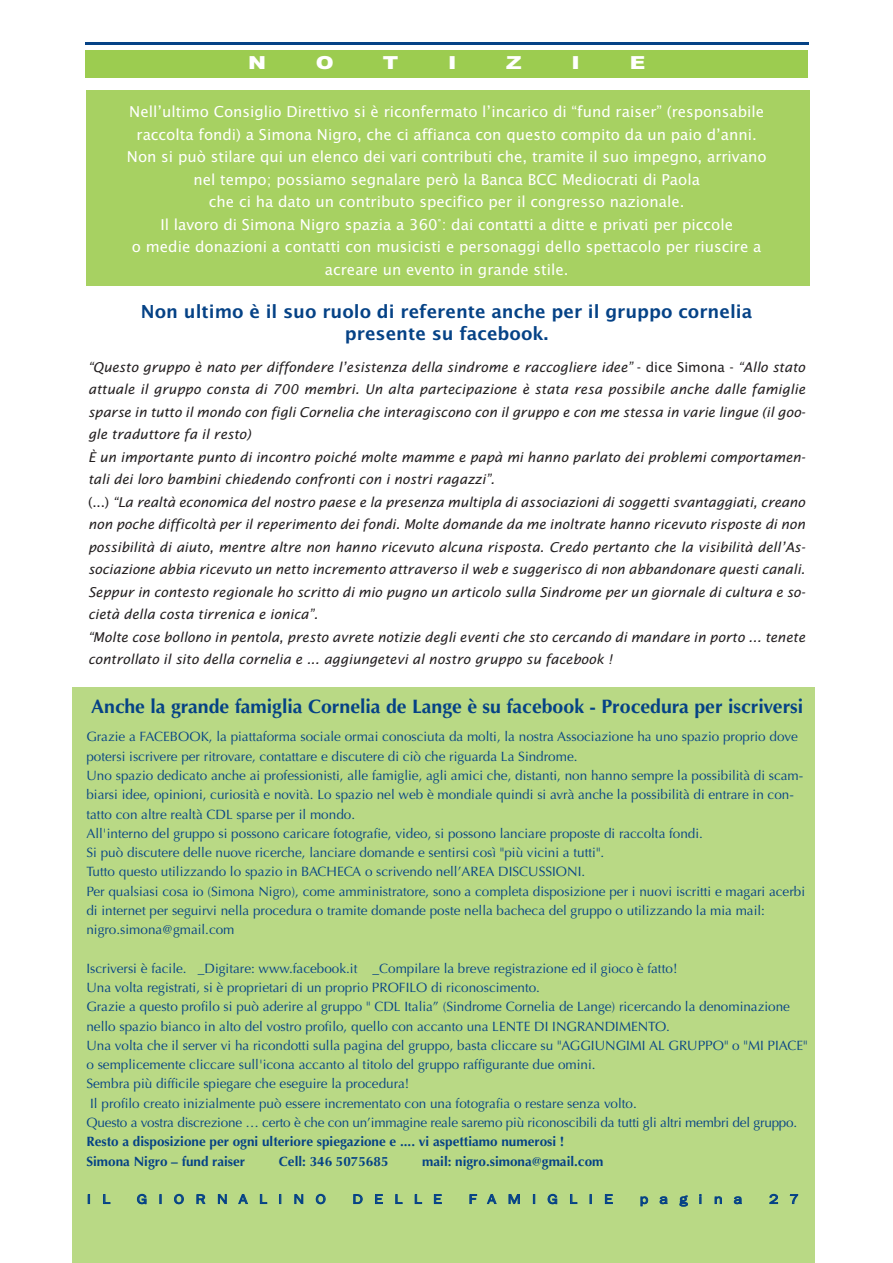
<style>
.page{position:relative;width:893px;height:1263px;background:#fff}
.page>*{position:absolute;margin:0;border:0;box-sizing:border-box;transform-origin:0 0}
.t1{font:700 19.5px "Optima";color:#054286}
.t2{font:600 18px/22.5px "Lucida Sans";color:#054286;text-align:center}
.t3{font:900 18px "Arial";color:#fff;scale:1.2 1}
.t4{font:15px/22.5px "Lucida Sans";color:#fff;text-align:center}
.t5{font:13.5px/19.4px "Optima";color:#054286}
.t6{font:italic 13.5px/22.5px "Lucida Sans";color:#231f20}
.t7{font:700 13.5px "Optima";color:#054286}
.t8{font:13.5px "Franklin Gothic";letter-spacing:.7em;color:#054286;scale:1.2 1}
.s1{font-style:normal}
.s2{font-weight:700}
</style>
<div class="page">
<div style="left:72px;top:687px;width:742px;height:576px;background:#b9d985"></div>
<div style="left:86px;top:90px;width:724px;height:195px;background:#a7d162"></div>
<hr style="left:85px;top:43px;width:723px;height:2px;background:#054286">
<div style="left:85px;top:50px;width:723px;height:28px;background:#9ccc50"></div>
<p class="t3" style="left:248px;top:52px;width:16px">N</p>
<p class="t3" style="left:316px;top:52px;width:16px">O</p>
<p class="t3" style="left:383px;top:52px;width:14px">T</p>
<p class="t3" style="left:448px;top:52px;width:9px">I</p>
<p class="t3" style="left:506px;top:52px;width:14px">Z</p>
<p class="t3" style="left:572px;top:52px;width:9px">I</p>
<p class="t3" style="left:630px;top:52px;width:14px">E</p>
<p class="t4" style="left:127px;top:101px;width:641px">Nell’ultimo Consiglio Direttivo si è riconfermato l’incarico di “fund raiser” (responsabile raccolta fondi) a Simona Nigro, che ci affianca con questo compito da un paio d’anni.<br>Non si può stilare qui un elenco dei vari contributi che, tramite il suo impegno, arrivano nel tempo; possiamo segnalare però la Banca BCC Mediocrati di Paola<br>che ci ha dato un contributo specifico per il congresso nazionale.<br>Il lavoro di Simona Nigro spazia a 360°: dai contatti a ditte e privati per piccole<br>o medie donazioni a contatti con musicisti e personaggi dello spettacolo per riuscire a acreare un evento in grande stile.</p>
<p class="t2" style="left:141px;top:300px;width:613px">Non ultimo è il suo ruolo di referente anche per il gruppo cornelia presente su facebook.</p>
<p class="t6" style="left:88px;top:356px;width:719px">“Questo gruppo è nato per diffondere l’esistenza della sindrome e raccogliere idee” <span class="s1">- dice Simona -</span> “Allo stato attuale il gruppo consta di 700 membri. Un alta partecipazione è stata resa possibile anche dalle famiglie sparse in tutto il mondo con figli Cornelia che interagiscono con il gruppo e con me stessa in varie lingue (il goo&shy;gle traduttore fa il resto)<br>È un importante punto di incontro poiché molte mamme e papà mi hanno parlato dei problemi comportamen&shy;tali dei loro bambini chiedendo confronti con i nostri ragazzi”.<br><span class="s1">(...)</span> “La realtà economica del nostro paese e la presenza multipla di associazioni di soggetti svantaggiati, creano non poche difficoltà per il reperimento dei fondi. Molte domande da me inoltrate hanno ricevuto risposte di non possibilità di aiuto, mentre altre non hanno ricevuto alcuna risposta. Credo pertanto che la visibilità dell’As&shy;sociazione abbia ricevuto un netto incremento attraverso il web e suggerisco di non abbandonare questi canali.<br>Seppur in contesto regionale ho scritto di mio pugno un articolo sulla Sindrome per un giornale di cultura e so&shy;cietà della costa tirrenica e ionica”.<br>“Molte cose bollono in pentola, presto avrete notizie degli eventi che sto cercando di mandare in porto ... tenete controllato il sito della cornelia e ... aggiungetevi al nostro gruppo su facebook !</p>
<p class="t1" style="left:91px;top:695px;width:714px">Anche la grande famiglia Cornelia de Lange è su facebook - Procedura per iscriversi</p>
<p class="t5" style="left:86px;top:727px;width:720px">Grazie a FACEBOOK, la piattaforma sociale ormai conosciuta da molti, la nostra Associazione ha uno spazio proprio dove potersi iscrivere per ritrovare, contattare e discutere di ciò che riguarda La Sindrome.<br>Uno spazio dedicato anche ai professionisti, alle famiglie, agli amici che, distanti, non hanno sempre la possibilità di scam&shy;biarsi idee, opinioni, curiosità e novità. Lo spazio nel web è mondiale quindi si avrà anche la possibilità di entrare in con&shy;tatto con altre realtà CDL sparse per il mondo.<br>All'interno del gruppo si possono caricare fotografie, video, si possono lanciare proposte di raccolta fondi.<br>Si può discutere delle nuove ricerche, lanciare domande e sentirsi così "più vicini a tutti".<br>Tutto questo utilizzando lo spazio in BACHECA o scrivendo nell’AREA DISCUSSIONI.<br>Per qualsiasi cosa io (Simona Nigro), come amministratore, sono a completa disposizione per i nuovi iscritti e magari acerbi di internet per seguirvi nella procedura o tramite domande poste nella bacheca del gruppo o utilizzando la mia mail: nigro.simona@gmail.com</p>
<p class="t5" style="left:86px;top:959px;width:723px">Iscriversi è facile. _Digitare: www.facebook.it _Compilare la breve registrazione ed il gioco è fatto!<br>Una volta registrati, si è proprietari di un proprio PROFILO di riconoscimento.<br>Grazie a questo profilo si può aderire al gruppo " CDL Italia” (Sindrome Cornelia de Lange) ricercando la denominazione nello spazio bianco in alto del vostro profilo, quello con accanto una LENTE DI INGRANDIMENTO.<br>Una volta che il server vi ha ricondotti sulla pagina del gruppo, basta cliccare su "AGGIUNGIMI AL GRUPPO" o "MI PIACE" o semplicemente cliccare sull'icona accanto al titolo del gruppo raffigurante due omini.<br>Sembra più difficile spiegare che eseguire la procedura!<br>Il profilo creato inizialmente può essere incrementato con una fotografia o restare senza volto.<br>Questo a vostra discrezione … certo è che con un’immagine reale saremo più riconoscibili da tutti gli altri membri del gruppo.<br><span class="s2">Resto a disposizione per ogni ulteriore spiegazione e .... vi aspettiamo numerosi !<br>Simona Nigro – fund raiser</span></p>
<p class="t7" style="left:279px;top:1153px;width:111px">Cell: 346 5075685</p>
<p class="t7" style="left:422px;top:1153px;width:183px">mail: nigro.simona@gmail.com</p>
<p class="t8" style="left:87px;top:1191px;width:21px">I L</p>
<p class="t8" style="left:137px;top:1191px;width:159px">GIORNALINO</p>
<p class="t8" style="left:352px;top:1191px;width:76px">DELLE</p>
<p class="t8" style="left:469px;top:1191px;width:122px">FAMIGLIE</p>
<p class="t8" style="left:640px;top:1191px;width:87px">pagina</p>
<p class="t8" style="left:769px;top:1191px;width:26px">2 7</p>
</div>
